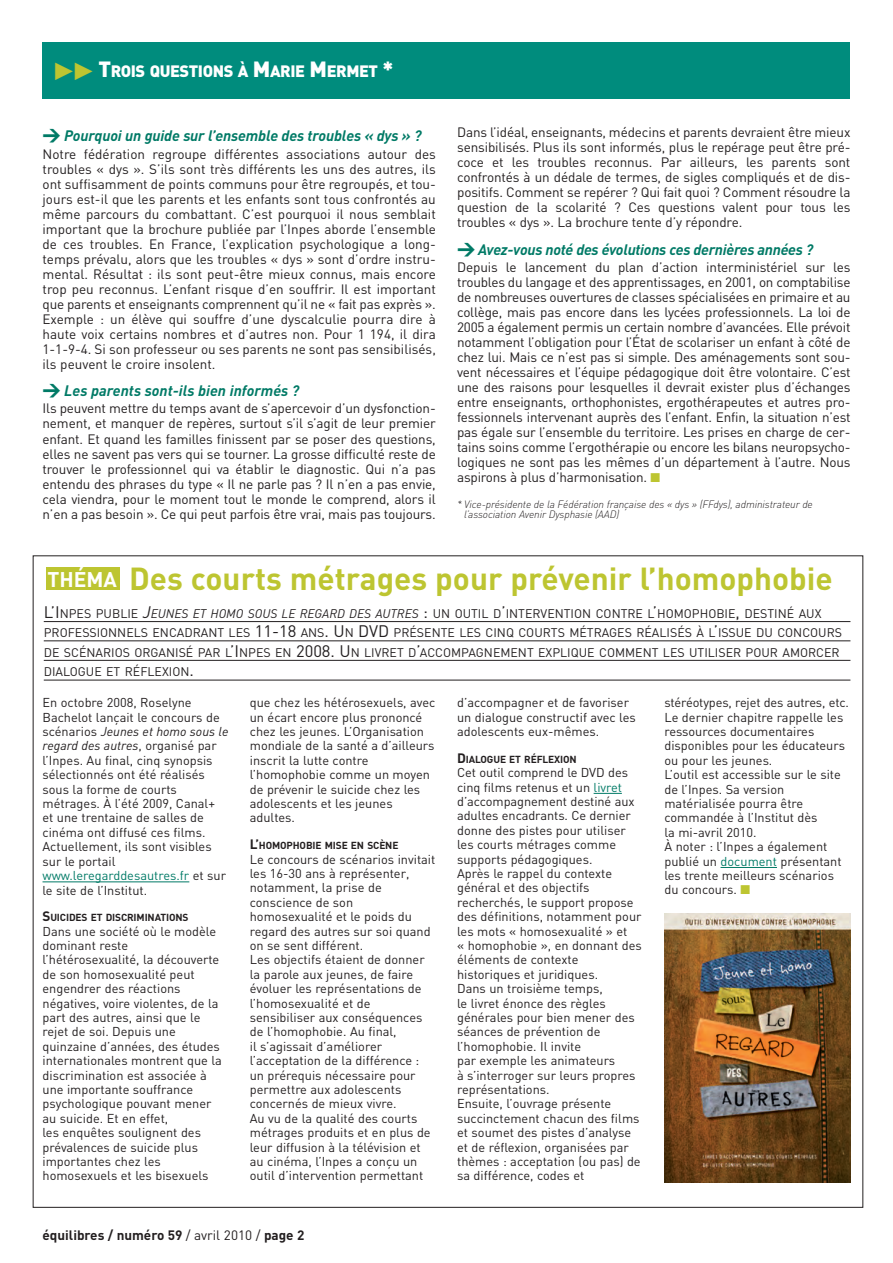
<style>
.page{position:relative;width:893px;height:1263px;background:#fff}
.page>*{position:absolute;margin:0;border:0;box-sizing:border-box;transform-origin:0 0}
.t1{font:700 31.5px "DIN";color:#bdc531}
.t2{font:700 21px "DIN";color:#fff}
.t3{font:900 16.35px "DIN";letter-spacing:-.025em;color:#fff}
.t4{font:italic 700 15px "DIN";letter-spacing:-.01em;color:#007a66}
.t5{font:13.5px/15px "DIN";letter-spacing:-.01em;color:#231f20;text-align:justify}
.t6{font:700 13.5px "DIN";color:#231f20}
.t7{font:12.75px/14.4px "DIN";color:#231f20}
.t8{font:12.3px/19.5px "DIN";color:#231f20}
.t9{font:italic 300 10.5px/10.5px "DIN";letter-spacing:-.01em;color:#231f20}
.t10{font:700 10.2px "DIN";letter-spacing:-.015em;color:#231f20}
.s1{font-size:21.75px}
.s2{font-weight:900;font-style:normal;font-size:18px}
.s3{color:#bdc531}
.s4{font-size:16.5px}
.s5{font-style:italic;font-size:16.5px}
.s6{font-style:italic}
.s7{color:#007a66}
.s8{font-size:13.5px}
.s9{font-weight:400}
</style>
<div class="page">
<div style="left:46px;top:567px;width:74px;height:22px;background:#bdc531"></div>
<hr style="left:44px;top:621px;width:806px;height:1px;background:#231f20">
<hr style="left:44px;top:641px;width:806px;height:1px;background:#231f20">
<hr style="left:44px;top:660px;width:806px;height:1px;background:#231f20">
<hr style="left:44px;top:680px;width:806px;height:1px;background:#231f20">
<div style="left:43px;top:43px;width:807px;height:56px;background:#008c7d"></div>
<svg style="left:594px;top:793px;width:28px;height:1px"></svg>
<hr style="left:43px;top:881px;width:146px;height:1px;background:#007a66">
<hr style="left:720px;top:867px;width:57px;height:1px;background:#007a66">
<img style="left:664px;top:913px;width:186px;height:269px">
<p class="t3" style="left:98px;top:62px;width:297px"><span class="s1">T</span>ROIS QUESTIONS À <span class="s1">M</span>ARIE <span class="s1">M</span>ERMET <span class="s1">*</span></p>
<p class="t4" style="left:43px;top:131px;width:381px"><span class="s2">&gt;</span> Pourquoi un guide sur l’ensemble des troubles « dys » ?</p>
<p class="t5" style="left:43px;top:146px;width:395px">Notre fédération regroupe différentes associations autour des troubles « dys ». S’ils sont très différents les uns des autres, ils ont suffisamment de points communs pour être regroupés, et tou&shy;jours est-il que les parents et les enfants sont tous confrontés au même parcours du combattant. C’est pourquoi il nous semblait important que la brochure publiée par l’Inpes aborde l’ensemble de ces troubles. En France, l’explication psychologique a long&shy;temps prévalu, alors que les troubles « dys » sont d’ordre instru&shy;mental. Résultat : ils sont peut-être mieux connus, mais encore trop peu reconnus. L’enfant risque d’en souffrir. Il est important que parents et enseignants comprennent qu’il ne « fait pas exprès ».<br>Exemple : un élève qui souffre d’une dyscalculie pourra dire à haute voix certains nombres et d’autres non. Pour 1 194, il dira 1-1-9-4. Si son professeur ou ses parents ne sont pas sensibilisés, ils peuvent le croire insolent.</p>
<p class="t4" style="left:43px;top:386px;width:258px"><span class="s2">&gt;</span> Les parents sont-ils bien informés ?</p>
<p class="t5" style="left:43px;top:401px;width:395px">Ils peuvent mettre du temps avant de s’apercevoir d’un dysfonction&shy;nement, et manquer de repères, surtout s’il s’agit de leur premier enfant. Et quand les familles finissent par se poser des questions, elles ne savent pas vers qui se tourner. La grosse difficulté reste de trouver le professionnel qui va établir le diagnostic. Qui n’a pas entendu des phrases du type « Il ne parle pas ? Il n’en a pas envie, cela viendra, pour le moment tout le monde le comprend, alors il n’en a pas besoin ». Ce qui peut parfois être vrai, mais pas toujours.</p>
<p class="t5" style="left:457px;top:125px;width:395px">Dans l’idéal, enseignants, médecins et parents devraient être mieux sensibilisés. Plus ils sont informés, plus le repérage peut être pré&shy;coce et les troubles reconnus. Par ailleurs, les parents sont confrontés à un dédale de termes, de sigles compliqués et de dis&shy;positifs. Comment se repérer ? Qui fait quoi ? Comment résoudre la question de la scolarité ? Ces questions valent pour tous les troubles « dys ». La brochure tente d’y répondre.</p>
<p class="t4" style="left:457px;top:244px;width:358px"><span class="s2">&gt;</span> Avez-vous noté des évolutions ces dernières années ?</p>
<p class="t5" style="left:457px;top:260px;width:395px">Depuis le lancement du plan d’action interministériel sur les troubles du langage et des apprentissages, en 2001, on comptabilise de nombreuses ouvertures de classes spécialisées en primaire et au collège, mais pas encore dans les lycées professionnels. La loi de 2005 a également permis un certain nombre d’avancées. Elle prévoit notamment l’obligation pour l’État de scolariser un enfant à côté de chez lui. Mais ce n’est pas si simple. Des aménagements sont sou&shy;vent nécessaires et l’équipe pédagogique doit être volontaire. C’est une des raisons pour lesquelles il devrait exister plus d’échanges entre enseignants, orthophonistes, ergothérapeutes et autres pro&shy;fessionnels intervenant auprès des l’enfant. Enfin, la situation n’est pas égale sur l’ensemble du territoire. Les prises en charge de cer&shy;tains soins comme l’ergothérapie ou encore les bilans neuropsycho&shy;logiques ne sont pas les mêmes d’un département à l’autre. Nous aspirons à plus d’harmonisation. <span class="s3">■</span></p>
<p class="t9" style="left:464px;top:500px;width:350px;text-indent:-7px">* Vice-présidente de la Fédération française des « dys » (FFdys), administrateur de l’association Avenir Dysphasie (AAD)</p>
<h2 class="t2" style="left:48px;top:567px;width:71px">THÉMA</h2>
<h1 class="t1" style="left:129px;top:560px;width:705px">Des courts métrages pour prévenir l’homophobie</h1>
<p class="t8" style="left:44px;top:604px;width:800px"><span class="s4">L’I</span>NPES PUBLIE <span class="s5">J</span><span class="s6">EUNES ET HOMO SOUS LE REGARD DES AUTRES</span> <span class="s4">:</span> UN OUTIL D<span class="s4">’</span>INTERVENTION CONTRE L<span class="s4">’</span>HOMOPHOBIE<span class="s4">,</span> DESTINÉ AUX PROFESSIONNELS ENCADRANT LES <span class="s4">11-18</span> ANS<span class="s4">. U</span>N <span class="s4">DVD</span> PRÉSENTE LES CINQ COURTS MÉTRAGES RÉALISÉS À L<span class="s4">’</span>ISSUE DU CONCOURS DE SCÉNARIOS ORGANISÉ PAR L<span class="s4">’I</span>NPES EN <span class="s4">2008. U</span>N LIVRET D<span class="s4">’</span>ACCOMPAGNEMENT EXPLIQUE COMMENT LES UTILISER POUR AMORCER DIALOGUE ET RÉFLEXION<span class="s4">.</span></p>
<p class="t7" style="left:43px;top:695px;width:187px">En octobre 2008, Roselyne<br>Bachelot lançait le concours de scénarios <span class="s6">Jeunes et homo sous le regard des autres</span>, organisé par l’Inpes. Au final, cinq synopsis sélectionnés ont été réalisés sous la forme de courts métrages. À l’été 2009, Canal+ et une trentaine de salles de cinéma ont diffusé ces films.<br>Actuellement, ils sont visibles sur le portail <span class="s7">www.leregarddesautres.fr</span> et sur le site de l’Institut.</p>
<p class="t10" style="left:43px;top:912px;width:147px"><span class="s8">S</span>UICIDES ET DISCRIMINATIONS</p>
<p class="t7" style="left:43px;top:924px;width:181px">Dans une société où le modèle dominant reste l’hétérosexualité, la découverte de son homosexualité peut engendrer des réactions négatives, voire violentes, de la part des autres, ainsi que le rejet de soi. Depuis une quinzaine d’années, des études internationales montrent que la discrimination est associée à une importante souffrance psychologique pouvant mener au suicide. Et en effet,<br>les enquêtes soulignent des prévalences de suicide plus importantes chez les homosexuels et les bisexuels</p>
<p class="t7" style="left:250px;top:696px;width:187px">que chez les hétérosexuels, avec un écart encore plus prononcé chez les jeunes. L’Organisation mondiale de la santé a d’ailleurs inscrit la lutte contre l’homophobie comme un moyen de prévenir le suicide chez les adolescents et les jeunes adultes.</p>
<p class="t10" style="left:250px;top:840px;width:150px"><span class="s8">L’</span>HOMOPHOBIE MISE EN SCÈNE</p>
<p class="t7" style="left:250px;top:852px;width:187px">Le concours de scénarios invitait les 16-30 ans à représenter, notamment, la prise de conscience de son homosexualité et le poids du regard des autres sur soi quand on se sent différent.<br>Les objectifs étaient de donner la parole aux jeunes, de faire évoluer les représentations de l’homosexualité et de sensibiliser aux conséquences de l’homophobie. Au final,<br>il s’agissait d’améliorer l’acceptation de la différence : un prérequis nécessaire pour permettre aux adolescents concernés de mieux vivre.<br>Au vu de la qualité des courts métrages produits et en plus de leur diffusion à la télévision et au cinéma, l’Inpes a conçu un outil d’intervention permettant</p>
<p class="t6" style="left:43px;top:1227px;width:263px">équilibres / numéro 59 <span class="s9">/ avril 2010 /</span> page 2</p>
<p class="t7" style="left:457px;top:696px;width:180px">d’accompagner et de favoriser un dialogue constructif avec les adolescents eux-mêmes.</p>
<p class="t10" style="left:457px;top:753px;width:121px"><span class="s8">D</span>IALOGUE ET RÉFLEXION</p>
<p class="t7" style="left:457px;top:765px;width:186px">Cet outil comprend le DVD des cinq films retenus et un <span class="s7">livret </span>d’accompagnement destiné aux adultes encadrants. Ce dernier donne des pistes pour utiliser les courts métrages comme supports pédagogiques.<br>Après le rappel du contexte général et des objectifs recherchés, le support propose des définitions, notamment pour les mots « homosexualité » et<br>« homophobie », en donnant des éléments de contexte historiques et juridiques.<br>Dans un troisième temps,<br>le livret énonce des règles générales pour bien mener des séances de prévention de l’homophobie. Il invite<br>par exemple les animateurs<br>à s’interroger sur leurs propres représentations.<br>Ensuite, l’ouvrage présente succinctement chacun des films et soumet des pistes d’analyse et de réflexion, organisées par thèmes : acceptation (ou pas) de sa différence, codes et</p>
<p class="t7" style="left:664px;top:696px;width:186px">stéréotypes, rejet des autres, etc.<br>Le dernier chapitre rappelle les ressources documentaires disponibles pour les éducateurs ou pour les jeunes.<br>L’outil est accessible sur le site de l’Inpes. Sa version matérialisée pourra être commandée à l’Institut dès<br>la mi-avril 2010.<br>À noter : l’Inpes a également publié un <span class="s7">document</span> présentant les trente meilleurs scénarios du concours. <span class="s3">■</span></p>
</div>
